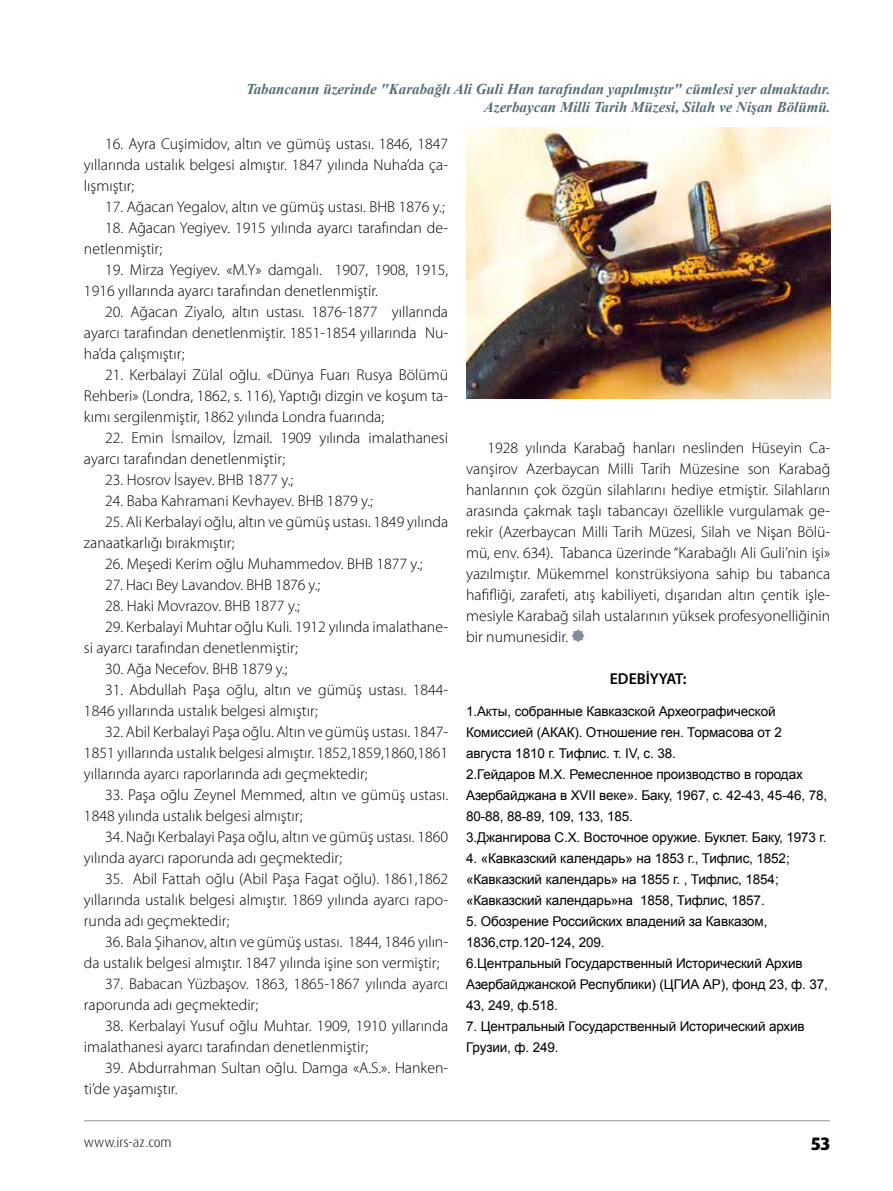
<style>
.page{position:relative;width:893px;height:1191px;background:#fff}
.page>*{position:absolute;margin:0;border:0;box-sizing:border-box;transform-origin:0 0}
.t1{font:800 18px "Dax Pro";color:#000}
.t2{font:300 15.75px/21px "Myriad Pro";color:#000}
.t3{font:600 15.75px "Myriad Pro";letter-spacing:-.005em;color:#000}
.t4{font:italic 700 15px/18px "Times New Roman";color:#566d78;text-align:right}
.t5{font:13.5px/21px "Arial";letter-spacing:-.01em;color:#000}
.t6{font:300 13.5px "Dax Pro";color:#000}
</style>
<div class="page">
<hr style="left:84px;top:1120px;width:746px;height:1px;background:#909090">
<svg style="left:571px;top:629px;width:14px;height:13px"></svg>
<img style="left:466px;top:128px;width:364px;height:271px">
<p class="t4" style="left:246px;top:79px;width:586px">Tabancanın üzerinde "Karabağlı Ali Guli Han tarafından yapılmıştır" cümlesi yer almaktadır.<br>Azerbaycan Milli Tarih Müzesi, Silah ve Nişan Bölümü.</p>
<p class="t2" style="left:84px;top:133px;width:366px;text-align:justify;text-indent:21px">16. Ayra Cuşimidov, altın ve gümüş ustası. 1846, 1847 yıllarında ustalık belgesi almıştır. 1847 yılında N uha’da ça&shy;lışmıştır;</p>
<p class="t2" style="left:105px;top:196px;width:341px">17. Ağacan Yegalov, altın ve gümüş ustası. BH B 1876 y.;</p>
<p class="t2" style="left:84px;top:217px;width:366px;text-indent:21px">18. Ağacan Yegiyev. 1915 yılında ayarcı tarafından de&shy;netlenmiştir;</p>
<p class="t2" style="left:84px;top:259px;width:366px;text-indent:21px">19. Mirza Yegiyev. «М.Y» damgalı. 1907, 1908, 1915,<br>1916 yıllarında ayarcı tarafından denetlenmiştir.</p>
<p class="t2" style="left:84px;top:301px;width:366px;text-align:justify;text-indent:21px">20. Ağacan Ziyalo, altın ustası. 1876-1877 yıllarında ayarcı tarafından denetlenmiştir. 1851-1854 yıllarında N u&shy;ha’da çalışmıştır;</p>
<p class="t2" style="left:84px;top:364px;width:366px;text-align:justify;text-indent:21px">21. Kerbalayi Zülal oğlu. «Dünya Fuarı Rusya Bölümü Rehberi» (Londra, 1862, s. 116), Yaptığı dizgin ve koşum ta&shy;kımı sergilenmiştir, 1862 yılında Londra fuarında;</p>
<p class="t2" style="left:84px;top:427px;width:366px;text-indent:21px">22. Emin İsmailov, İzmail. 1909 yılında imalathanesi ayarcı tarafından denetlenmiştir;</p>
<p class="t2" style="left:105px;top:469px;width:189px">23. Hosrov İsayev. BH B 1877 y.;</p>
<p class="t2" style="left:105px;top:490px;width:269px">24. Baba Kahramani Kevhayev. BH B 1879 y.;</p>
<p class="t2" style="left:84px;top:511px;width:366px;text-indent:21px">25. Ali Kerbalayi oğlu, altın ve gümüş ustası. 1849 yılında zanaatkarlığı bırakmıştır;</p>
<p class="t2" style="left:105px;top:553px;width:319px">26. Meşedi Kerim oğlu Muhammedov. BH B 1877 y.;</p>
<p class="t2" style="left:105px;top:574px;width:216px">27. Hacı Bey Lavandov. BH B 1876 y.;</p>
<p class="t2" style="left:105px;top:595px;width:196px">28. Haki Movrazov. BH B 1877 y.;</p>
<p class="t2" style="left:84px;top:616px;width:366px;text-indent:21px">29. Kerbalayi Muhtar oğlu Kuli. 1912 yılında imalathane&shy;si ayarcı tarafından denetlenmiştir;</p>
<p class="t2" style="left:105px;top:658px;width:184px">30. Ağa N ecefov. BH B 1879 y.;</p>
<p class="t2" style="left:84px;top:679px;width:366px;text-indent:21px">31. Abdullah Paşa oğlu, altın ve gümüş ustası. 1844-<br>1846 yıllarında ustalık belgesi almıştır;</p>
<p class="t2" style="left:84px;top:721px;width:366px;text-align:justify;text-indent:21px">32. Abil Kerbalayi Paşa oğlu. Altın ve gümüş ustası. 1847- 1851 yıllarında ustalık belgesi almıştır. 1852,1859,1860,1861 yıllarında ayarcı raporlarında adı geçmektedir;</p>
<p class="t2" style="left:84px;top:784px;width:366px;text-indent:21px">33. Paşa oğlu Zeynel Memmed, altın ve gümüş ustası.<br>1848 yılında ustalık belgesi almıştır;</p>
<p class="t2" style="left:84px;top:826px;width:366px;text-indent:21px">34. Nağı Kerbalayi Paşa oğlu, altın ve gümüş ustası. 1860 yılında ayarcı raporunda adı geçmektedir;</p>
<p class="t2" style="left:84px;top:868px;width:366px;text-align:justify;text-indent:21px">35. Abil Fattah oğlu (Abil Paşa Fagat oğlu). 1861,1862 yıllarında ustalık belgesi almıştır. 1869 yılında ayarcı rapo&shy;runda adı geçmektedir;</p>
<p class="t2" style="left:84px;top:931px;width:366px;text-indent:21px">36. Bala Şihanov, altın ve gümüş ustası. 1844, 1846 yılın&shy;da ustalık belgesi almıştır. 1847 yılında işine son vermiştir;</p>
<p class="t2" style="left:84px;top:973px;width:366px;text-indent:21px">37. Babacan Yüzbaşov. 1863, 1865-1867 yılında ayarcı raporunda adı geçmektedir;</p>
<p class="t2" style="left:84px;top:1015px;width:366px;text-indent:21px">38. Kerbalayi Yusuf oğlu Muhtar. 1909, 1910 yıllarında imalathanesi ayarcı tarafından denetlenmiştir;</p>
<p class="t2" style="left:84px;top:1057px;width:366px;text-indent:21px">39. Abdurrahman Sultan oğlu. Damga «А.S.». Hanken&shy;ti’de yaşamıştır.</p>
<p class="t2" style="left:466px;top:437px;width:366px;text-align:justify;text-indent:21px">1928 yılında Karabağ hanları neslinden H üseyin Ca&shy;vanşirov Azerbaycan Milli Tarih Müzesine son Karabağ hanlarının çok özgün silahlarını hediye etmiştir. Silahların arasında çakmak taşlı tabancayı özellikle vurgulamak ge&shy;rekir (Azerbaycan Milli Tarih Müzesi, Silah ve N işan Bölü&shy;mü, env. 634). Tabanca üzerinde “Karabağlı Ali Guli’nin işi» yazılmıştır. Mükemmel konstrüksiyona sahip bu tabanca hafifliği, zarafeti, atış kabiliyeti, dışarıdan altın çentik işle&shy;mesiyle Karabağ silah ustalarının yüksek profesyonelliğinin bir numunesidir.</p>
<p class="t3" style="left:610px;top:669px;width:78px">EDEBİYYAT:</p>
<p class="t5" style="left:466px;top:700px;width:363px">1.Акты, собранные Кавказской Археографической Комиссией (АКАК). Отношение ген. Тормасова от 2 августа 1810 г. Тифлис. т. IV, с. 38.<br>2.Гейдаров М.Х. Ремесленное производство в городах Азербайджана в ХVII веке». Баку, 1967, с. 42-43, 45-46, 78, 80-88, 88-89, 109, 133, 185.<br>3.Джангирова С.Х. Восточное оружие. Буклет. Баку, 1973 г.</p>
<p class="t5" style="left:466px;top:848px;width:325px">4. «Кавказский календарь» на 1853 г., Тифлис, 1852; «Кавказский календарь» на 1855 г. , Тифлис, 1854; «Кавказский календарь»на 1858, Тифлис, 1857.</p>
<p class="t5" style="left:466px;top:911px;width:363px">5. Обозрение Российских владений за Кавказом, 1836,стр.120-124, 209.<br>6.Центральный Государственный Исторический Архив Азербайджанской Республики) (ЦГИА АР), фонд 23, ф. 37, 43, 249, ф.518.</p>
<p class="t5" style="left:466px;top:1016px;width:340px">7. Центральный Государственный Исторический архив<br>Грузии, ф. 249.</p>
<p class="t6" style="left:84px;top:1133px;width:89px">www.irs-az.com</p>
<p class="t1" style="left:811px;top:1131px;width:21px">53</p>
</div>
